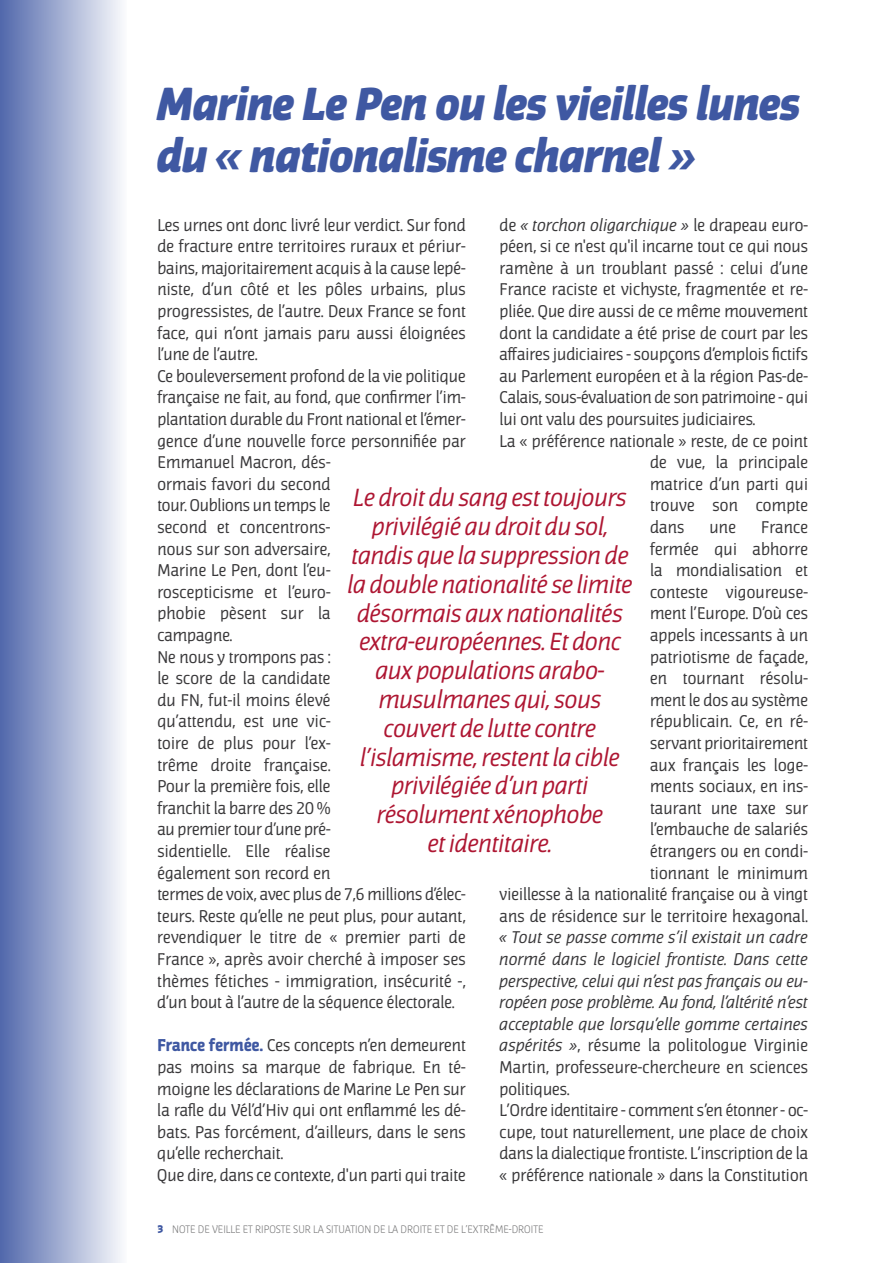
<style>
.page{position:relative;width:893px;height:1263px;background:#fff}
.page>*{position:absolute;margin:0;border:0;box-sizing:border-box;transform-origin:0 0}
.t1{font:italic 900 43.5px/52.2px "Jaures";color:#3f58a2}
.t2{font:italic 24px/28.8px "Jaures";color:#ae1632;text-align:center}
.t3{font:16.5px/21.6px "Jaures";letter-spacing:.01em;color:#39383a}
.t4{font:italic 16.5px "Jaures";letter-spacing:.01em;color:#39383a}
.t5{font:300 10.5px "Jaures";letter-spacing:.005em;color:#747475}
.s1{font-weight:700;color:#3f58a2}
.s2{font-style:normal}
.s3{font-style:italic}
.s4{font-weight:900;color:#3f58a2}
</style>
<div class="page">
<div style="left:0;top:0;width:127px;height:1263px;background:linear-gradient(to right,#5168ab,#fbfcfd)"></div>
<h1 class="t1" style="left:157px;top:79px;width:644px">Marine Le Pen ou les vieilles lunes du « nationalisme charnel »</h1>
<p class="t3" style="left:157px;top:214px;width:310px">Les urnes ont donc livré leur verdict. Sur fond de fracture entre territoires ruraux et périur&shy;bains, majoritairement acquis à la cause lepé&shy;niste, d’un côté et les pôles urbains, plus progressistes, de l’autre. Deux France se font face, qui n’ont jamais paru aussi éloignées l’une de l’autre.<br>Ce bouleversement profond de la vie politique française ne fait, au fond, que confirmer l’im&shy;plantation durable du Front national et l’émer&shy;gence d’une nouvelle force personnifiée par Emmanuel Macron, dés-<br>ormais favori du second<br>tour. Oublions un temps le<br>second et concentrons-<br>nous sur son adversaire,<br>Marine Le Pen, dont l’eu-<br>roscepticisme et l’euro-<br>phobie pèsent sur la<br>campagne.<br>Ne nous y trompons pas :<br>le score de la candidate<br>du FN, fut-il moins élevé<br>qu’attendu, est une vic-<br>toire de plus pour l’ex-<br>trême droite française.<br>Pour la première fois, elle<br>franchit la barre des 20 %<br>au premier tour d’une pré-<br>sidentielle. Elle réalise<br>également son record en<br>termes de voix, avec plus de 7,6 millions d’élec&shy;teurs. Reste qu’elle ne peut plus, pour autant, revendiquer le titre de « premier parti de France », après avoir cherché à imposer ses thèmes fétiches - immigration, insécurité -, d’un bout à l’autre de la séquence électorale.</p>
<p class="t3" style="left:157px;top:1035px;width:310px"><span class="s1">France fermée.</span> Ces concepts n’en demeurent pas moins sa marque de fabrique. En té&shy;moigne les déclarations de Marine Le Pen sur la rafle du Vél’d’Hiv qui ont enflammé les dé&shy;bats. Pas forcément, d’ailleurs, dans le sens qu’elle recherchait.<br>Que dire, dans ce contexte, d'un parti qui traite</p>
<p class="t4" style="left:500px;top:215px;width:310px"><span class="s2">de</span> « torchon oligarchique » <span class="s2">le drapeau euro-</span></p>
<p class="t3" style="left:500px;top:236px;width:310px">péen, si ce n'est qu'il incarne tout ce qui nous</p>
<p class="t3" style="left:500px;top:257px;width:310px">ramène à un troublant passé : celui d’une</p>
<p class="t3" style="left:500px;top:279px;width:310px">France raciste et vichyste, fragmentée et re-</p>
<p class="t3" style="left:500px;top:300px;width:310px">pliée. Que dire aussi de ce même mouvement</p>
<p class="t3" style="left:500px;top:322px;width:310px">dont la candidate a été prise de court par les</p>
<p class="t3" style="left:500px;top:344px;width:310px">affaires judiciaires - soupçons d’emplois fictifs</p>
<p class="t3" style="left:500px;top:365px;width:310px">au Parlement européen et à la région Pas-de-</p>
<p class="t3" style="left:500px;top:387px;width:310px">Calais, sous-évaluation de son patrimoine - qui</p>
<p class="t3" style="left:500px;top:408px;width:257px">lui ont valu des poursuites judiciaires.</p>
<p class="t3" style="left:500px;top:430px;width:310px">La « préférence nationale » reste, de ce point</p>
<p class="t3" style="left:650px;top:452px;width:159px">de vue, la principale</p>
<p class="t3" style="left:650px;top:473px;width:159px">matrice d’un parti qui</p>
<p class="t3" style="left:650px;top:495px;width:159px">trouve son compte</p>
<p class="t3" style="left:650px;top:516px;width:36px">dans</p>
<p class="t3" style="left:709px;top:516px;width:28px">une</p>
<p class="t2" style="left:348px;top:484px;width:286px">Le droit du sang est toujours privilégié au droit du sol, tandis que la suppression de la double nationalité se limite désormais aux nationalités extra-européennes. Et donc aux populations arabo&shy;musulmanes qui, sous couvert de lutte contre l’islamisme, restent la cible privilégiée d’un parti résolument xénophobe<br>et identitaire.</p>
<p class="t3" style="left:500px;top:516px;width:310px;text-align:right">France<br>fermée qui abhorre<br>la mondialisation et<br>conteste vigoureuse-<br>ment l’Europe. D’où ces<br>appels incessants à un<br>patriotisme de façade,<br>en tournant résolu-<br>ment le dos au système<br>républicain. Ce, en ré-<br>servant prioritairement<br>aux français les loge-<br>ments sociaux, en ins-<br>taurant une taxe sur<br>l’embauche de salariés<br>étrangers ou en condi-<br>tionnant le minimum<br>vieillesse à la nationalité française ou à vingt ans de résidence sur le territoire hexagonal.</p>
<p class="t3" style="left:500px;top:927px;width:310px"><span class="s3">« Tout se passe comme s’il existait un cadre normé dans le logiciel frontiste. Dans cette perspective, celui qui n’est pas français ou eu&shy;ropéen pose problème. Au fond, l’altérité n’est acceptable que lorsqu’elle gomme certaines aspérités »</span>, résume la politologue Virginie Martin, professeure-chercheure en sciences politiques.<br>L’Ordre identitaire - comment s’en étonner - oc&shy;cupe, tout naturellement, une place de choix dans la dialectique frontiste. L’inscription de la « préférence nationale » dans la Constitution</p>
<p class="t5" style="left:157px;top:1223px;width:388px"><span class="s4">3</span> NOTE DE VEILLE ET RIPOSTE SUR LA SITUATION DE LA DROITE ET DE L’EXTRÊME-DROITE</p>
</div>
